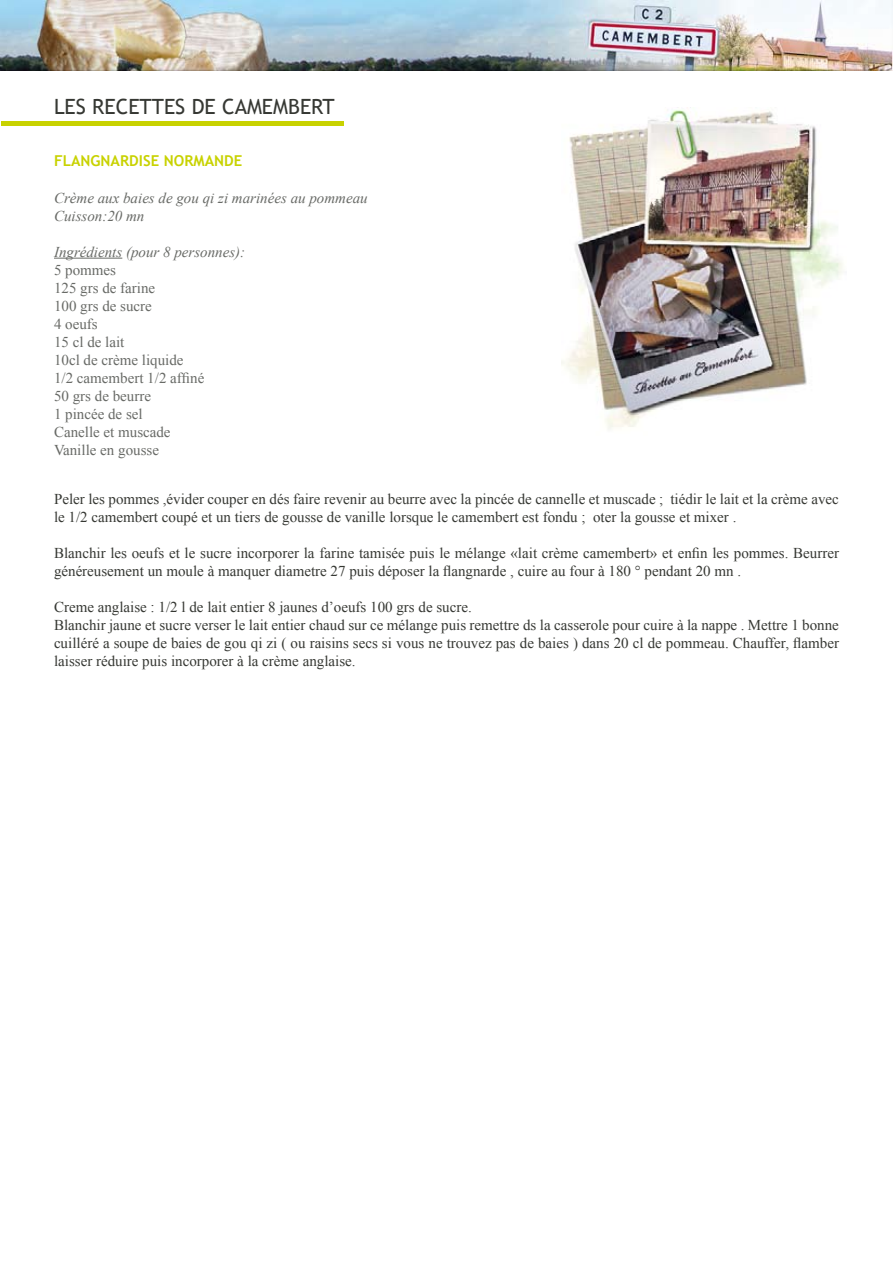
<style>
.page{position:relative;width:893px;height:1263px;background:#fff}
.page>*{position:absolute;margin:0;border:0;box-sizing:border-box;transform-origin:0 0}
.t1{font:21px "Trebuchet MS";color:#363833}
.t2{font:15px/18px "Times New Roman";color:#363833}
.t3{font:15px/18px "Times New Roman";color:#686a66}
.t4{font:italic 15px/18px "Times New Roman";color:#686a66}
.t5{font:700 15px "Trebuchet MS";color:#c8d200}
</style>
<div class="page">
<img style="left:0;top:0;width:893px;height:71px">
<hr style="left:1px;top:122px;width:342px;height:4px;background:#c8d200">
<img style="left:562px;top:107px;width:281px;height:322px">
<hr style="left:54px;top:258px;width:68px;height:1px;background:#686a66">
<h1 class="t1" style="left:54px;top:94px;width:282px">LES RECETTES DE CAMEMBERT</h1>
<p class="t5" style="left:54px;top:152px;width:190px">FLANGNARDISE NORMANDE</p>
<p class="t4" style="left:54px;top:188px;width:315px">Crème aux baies de gou qi zi marinées au pommeau<br>Cuisson:20 mn</p>
<p class="t4" style="left:54px;top:242px;width:193px">Ingrédients (pour 8 personnes):</p>
<p class="t3" style="left:54px;top:260px;width:152px">5 pommes<br>125 grs de farine<br>100 grs de sucre<br>4 oeufs<br>15 cl de lait<br>10cl de crème liquide<br>1/2 camembert 1/2 affiné<br>50 grs de beurre<br>1 pincée de sel<br>Canelle et muscade<br>Vanille en gousse</p>
<p class="t2" style="left:54px;top:489px;width:786px">Peler les pommes ,évider couper en dés faire revenir au beurre avec la pincée de cannelle et muscade ; tiédir le lait et la crème avec le 1/2 camembert coupé et un tiers de gousse de vanille lorsque le camembert est fondu ; oter la gousse et mixer .</p>
<p class="t2" style="left:54px;top:543px;width:786px">Blanchir les oeufs et le sucre incorporer la farine tamisée puis le mélange «lait crème camembert» et enfin les pommes. Beurrer généreusement un moule à manquer diametre 27 puis déposer la flangnarde , cuire au four à 180 ° pendant 20 mn .</p>
<p class="t2" style="left:54px;top:597px;width:786px">Creme anglaise : 1/2 l de lait entier 8 jaunes d’oeufs 100 grs de sucre.<br>Blanchir jaune et sucre verser le lait entier chaud sur ce mélange puis remettre ds la casserole pour cuire à la nappe . Mettre 1 bonne cuilléré a soupe de baies de gou qi zi ( ou raisins secs si vous ne trouvez pas de baies ) dans 20 cl de pommeau. Chauffer, flamber laisser réduire puis incorporer à la crème anglaise.</p>
</div>
